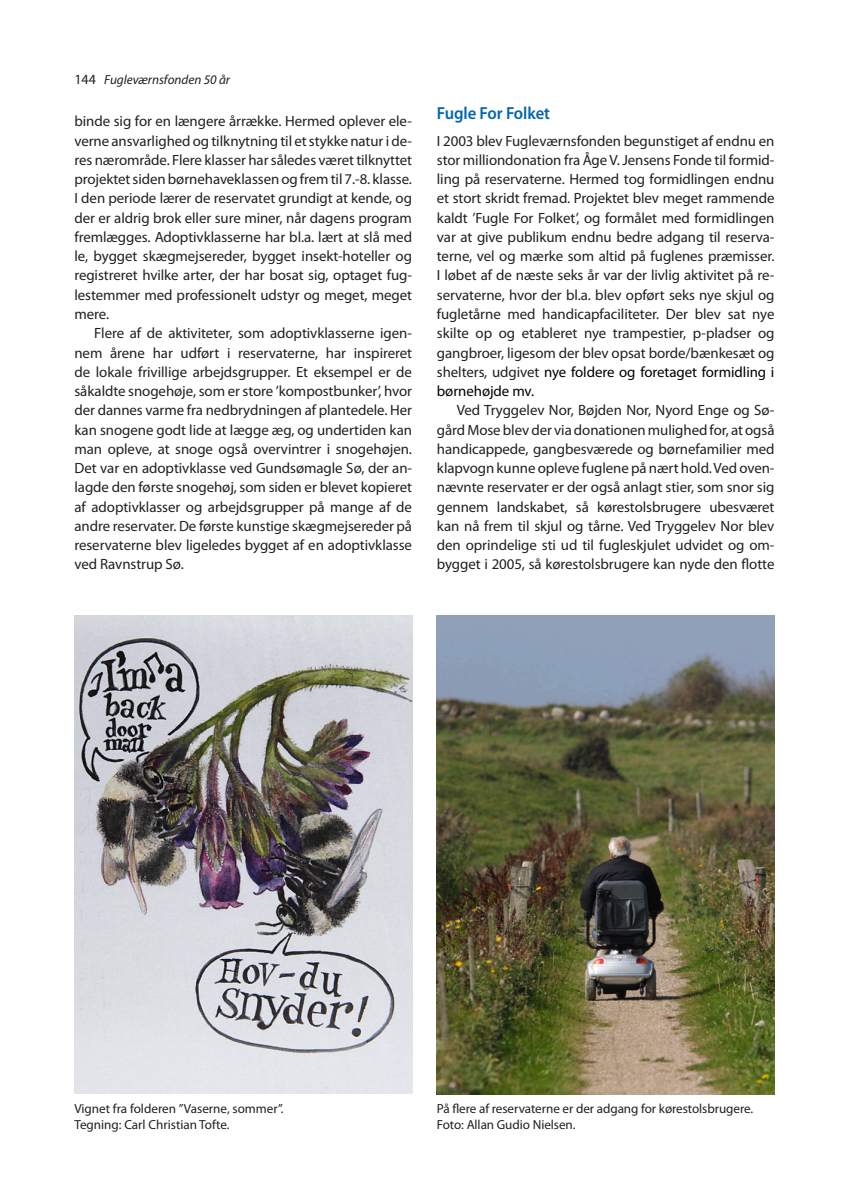
<style>
.page{position:relative;width:844px;height:1191px;background:#fff}
.page>*{position:absolute;margin:0;border:0;box-sizing:border-box;transform-origin:0 0}
.t1{font:600 17.5px "Myriad Pro";letter-spacing:-.005em;color:#0166b3;scale:.95 1}
.t2{font:14.88px/19.2px "Myriad Pro";letter-spacing:-.005em;color:#231f20;text-align:justify}
.t3{font:13.12px/15.8px "Myriad Pro";letter-spacing:-.005em;color:#231f20}
.t4{font:italic 13.12px "Myriad Pro";color:#231f20}
.s1{font-style:normal;font-size:14px}
.s2{color:#000}
</style>
<div class="page">
<img style="left:74px;top:615px;width:338px;height:479px">
<img style="left:437px;top:615px;width:337px;height:479px">
<p class="t4" style="left:74px;top:72px;width:157px"><span class="s1">144</span> Fugleværnsfonden 50 år</p>
<p class="t2" style="left:74px;top:112px;width:339px">binde sig for en længere årrække. Hermed oplever ele&shy;verne ansvarlighed og tilknytning til et stykke natur i de&shy;res nærområde. Flere klasser har således været tilknyttet projektet siden børnehaveklassen og frem til 7.-8. klasse.<br>I den periode lærer de reservatet grundigt at kende, og der er aldrig brok eller sure miner, når dagens program fremlægges. Adoptivklasserne har bl.a. lært at slå med le, bygget skægmejsereder, bygget insekt-hoteller og registreret hvilke arter, der har bosat sig, optaget fug&shy;lestemmer med professionelt udstyr og meget, meget mere.</p>
<p class="t2" style="left:74px;top:323px;width:339px;text-indent:20px">Flere af de aktiviteter, som adoptivklasserne igen&shy;nem årene har udført i reservaterne, har inspireret de lokale frivillige arbejdsgrupper. Et eksempel er de såkaldte snogehøje, som er store ’kompostbunker’, hvor der dannes varme fra nedbrydningen af plantedele. Her kan snogene godt lide at lægge æg, og undertiden kan man opleve, at snoge også overvintrer i snogehøjen.<br>Det var en adoptivklasse ved Gundsømagle Sø, der an&shy;lagde den første snogehøj, som siden er blevet kopieret af adoptivklasser og arbejdsgrupper på mange af de andre reservater. De første kunstige skægmejsereder på reservaterne blev ligeledes bygget af en adoptivklasse ved Ravnstrup Sø.</p>
<p class="t1" style="left:437px;top:102px;width:121px">Fugle For Folket</p>
<p class="t2" style="left:437px;top:131px;width:339px">I 2003 blev Fugleværnsfonden begunstiget af endnu en stor milliondonation fra Åge V. Jensens Fonde til formid&shy;ling på reservaterne. Hermed tog formidlingen endnu et stort skridt fremad. Projektet blev meget rammende kaldt ’Fugle For Folket’, og formålet med formidlingen var at give publikum endnu bedre adgang til reserva&shy;terne, vel og mærke som altid på fuglenes præmisser.<br>I løbet af de næste seks år var der livlig aktivitet på re&shy;servaterne, hvor der bl.a. blev opført seks nye skjul og fugletårne med handicapfaciliteter. Der blev sat nye skilte op og etableret nye trampestier, p-pladser og gangbroer, ligesom der blev opsat borde/bænkesæt og shelters, udgivet <span class="s2">nye foldere og foretaget formidling i børnehøjde mv.</span></p>
<p class="t2" style="left:437px;top:400px;width:339px;text-indent:20px">Ved Tryggelev Nor, Bøjden Nor, Nyord Enge og Sø&shy;gård Mose blev der via donationen mulighed for, at også handicappede, gangbesværede og børnefamilier med klapvogn kunne opleve fuglene på nært hold. Ved oven&shy;nævnte reservater er der også anlagt stier, som snor sig gennem landskabet, så kørestolsbrugere ubesværet kan nå frem til skjul og tårne. Ved Tryggelev Nor blev den oprindelige sti ud til fugleskjulet udvidet og om&shy;bygget i 2005, så kørestolsbrugere kan nyde den flotte</p>
<p class="t3" style="left:74px;top:1101px;width:210px">Vignet fra folderen ”Vaserne, sommer”.<br>Tegning: Carl Christian Tofte.</p>
<p class="t3" style="left:437px;top:1101px;width:318px">På flere af reservaterne er der adgang for kørestolsbrugere.<br>Foto: Allan Gudio Nielsen.</p>
</div>
